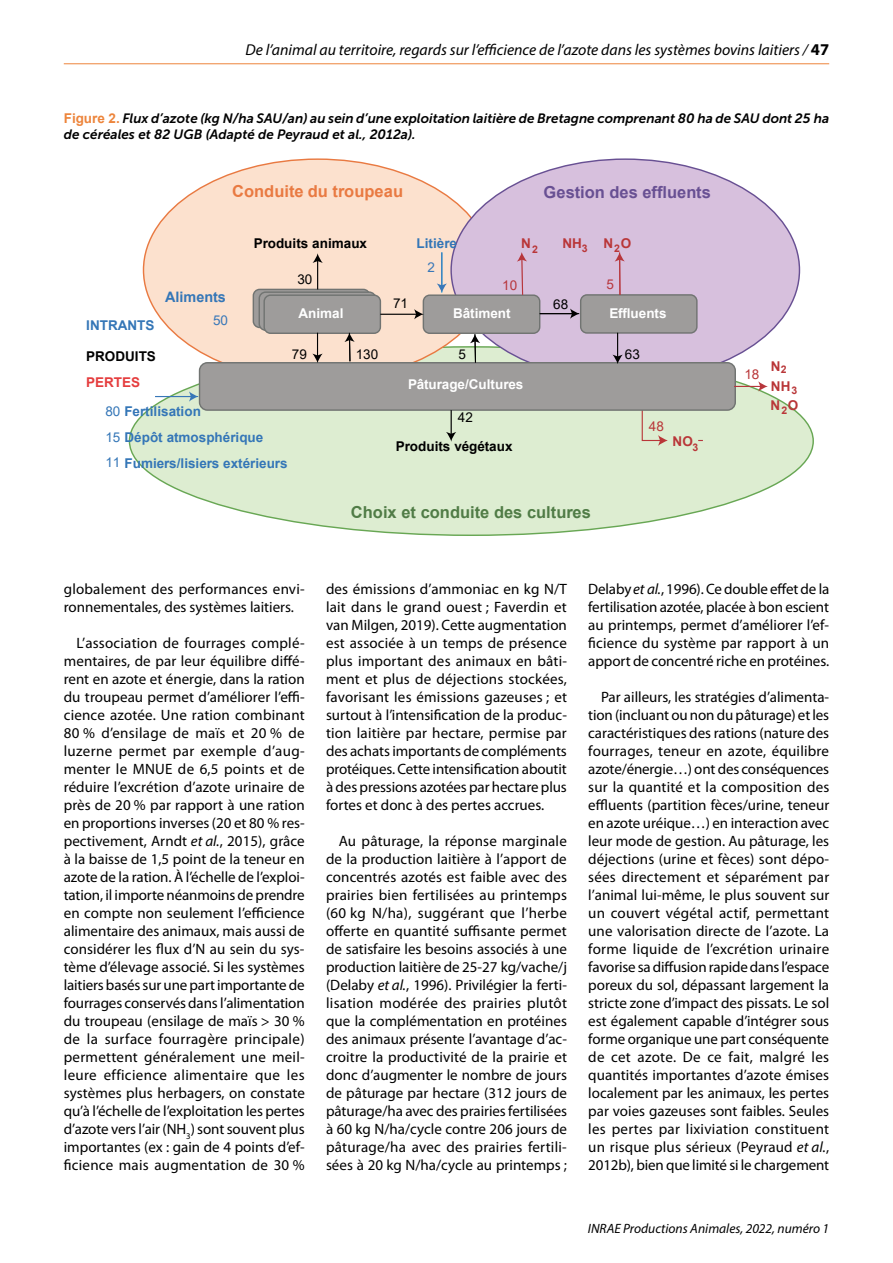
<style>
.page{position:relative;width:893px;height:1263px;background:#fff}
.page>*{position:absolute;margin:0;border:0;box-sizing:border-box;transform-origin:0 0}
.t1{font:24.15px "Calibri";letter-spacing:-.245em;color:#fff}
.t2{font:700 16.5px "Arial";color:#507c46}
.t3{font:700 16.5px "Arial";color:#685093}
.t4{font:700 16.5px "Arial";color:#e97a42}
.t5{font:italic 15.75px "Myriad Pro";color:#000}
.t6{font:15px/18px "Myriad Pro";color:#000;text-align:justify}
.t7{font:700 14.4px "Arial";color:#3476b7}
.t8{font:italic 13.5px/15.8px "Museo Sans 700";color:#000}
.t9{font:700 13.5px/25.8px "Arial";color:#3476b7}
.t10{font:700 13.5px "Arial";color:#fff}
.t11{font:700 13.5px "Arial";color:#000}
.t12{font:italic 13.5px "Myriad Pro";color:#000}
.t13{font:13.5px "Arial";color:#000}
.t14{font:700 13.5px/19.5px "Arial";color:#b93638}
.t15{font:700 13.5px "Arial";color:#e53d3e}
.t16{font:13.5px "Arial";color:#b93638}
.t17{font:13.5px "Arial";color:#3877b8}
.t18{font:13.5px "Arial";color:#b7363c}
.t19{font:700 10.5px "Arial";color:#b93638}
.s1{font-weight:700;font-style:normal;font-size:16.5px}
.s2{font-family:"Arial";font-weight:700;font-style:normal;color:#ed853c}
.s3{font-weight:400}
.s4{font-style:italic}
</style>
<div class="page">
<hr style="left:64px;top:63px;width:765px;height:1px;background:#ed853c">
<div style="left:129px;top:347px;width:684px;height:188px;background:#ddedd1;border-radius:50%"></div>
<div style="left:143px;top:159px;width:349px;height:222px;background:#fce1ce;border-radius:50%"></div>
<div style="left:451px;top:159px;width:348px;height:222px;background:#d7c0dd;border-radius:50%"></div>
<svg style="left:253px;top:289px;width:117px;height:38px"></svg>
<div style="left:253px;top:289px;width:117px;height:39px;border:1px solid #717472;border-radius:6px"></div>
<div style="left:259px;top:292px;width:117px;height:38px;background:#9e9c9b;border-radius:6px"></div>
<div style="left:259px;top:291px;width:117px;height:40px;border:1px solid #717472;border-radius:6px"></div>
<svg style="left:641px;top:411px;width:27px;height:35px"></svg>
<div style="left:264px;top:295px;width:116px;height:38px;background:#9e9c9b;border-radius:6px"></div>
<div style="left:263px;top:294px;width:118px;height:40px;border:1px solid #717472;border-radius:6px"></div>
<div style="left:423px;top:295px;width:117px;height:38px;background:#9e9c9b;border-radius:6px"></div>
<div style="left:423px;top:294px;width:117px;height:40px;border:1px solid #717472;border-radius:6px"></div>
<div style="left:581px;top:295px;width:116px;height:38px;background:#9e9c9b;border-radius:6px"></div>
<div style="left:580px;top:294px;width:118px;height:40px;border:1px solid #717472;border-radius:6px"></div>
<div style="left:200px;top:363px;width:535px;height:47px;background:#9e9c9b;border-radius:8px"></div>
<div style="left:199px;top:362px;width:537px;height:49px;border:1px solid #717472;border-radius:8px"></div>
<svg style="left:446px;top:410px;width:10px;height:31px"></svg>
<svg style="left:313px;top:254px;width:10px;height:35px"></svg>
<svg style="left:312px;top:333px;width:11px;height:30px"></svg>
<svg style="left:344px;top:333px;width:11px;height:28px"></svg>
<svg style="left:470px;top:334px;width:10px;height:28px"></svg>
<hr style="left:441px;top:252px;width:1px;height:34px;background:#3877b8">
<svg style="left:437px;top:283px;width:10px;height:10px"></svg>
<svg style="left:517px;top:252px;width:10px;height:44px"></svg>
<hr style="left:619px;top:259px;width:1px;height:36px;background:#b7363c">
<svg style="left:615px;top:252px;width:10px;height:10px"></svg>
<hr style="left:380px;top:314px;width:37px;height:1px;background:#000">
<svg style="left:414px;top:309px;width:9px;height:10px"></svg>
<hr style="left:540px;top:313px;width:33px;height:1px;background:#000">
<svg style="left:570px;top:309px;width:9px;height:10px"></svg>
<hr style="left:155px;top:396px;width:37px;height:1px;background:#3877b8">
<svg style="left:189px;top:391px;width:9px;height:11px"></svg>
<svg style="left:612px;top:333px;width:11px;height:31px"></svg>
<svg style="left:734px;top:381px;width:33px;height:10px"></svg>
<p class="t5" style="left:245px;top:40px;width:585px">De l’animal au territoire, regards sur l’efficience de l’azote dans les systèmes bovins laitiers / <span class="s1">47</span></p>
<p class="t8" style="left:64px;top:110px;width:767px"><span class="s2">Figure 2.</span> Flux d’azote (kg N/ha SAU/an) au sein d’une exploitation laitière de Bretagne comprenant 80 ha de SAU dont 25 ha de céréales et 82 UGB (Adapté de Peyraud et al., 2012a).</p>
<p class="t4" style="left:232px;top:180px;width:172px">Conduite du troupeau</p>
<p class="t3" style="left:544px;top:181px;width:169px">Gestion des effluents</p>
<p class="t11" style="left:254px;top:234px;width:115px">Produits animaux</p>
<p class="t9" style="left:417px;top:231px;width:42px">Litière</p>
<p class="t14" style="left:521px;top:234px;width:19px">N<sub>2</sub></p>
<p class="t14" style="left:562px;top:234px;width:21px">NH</p>
<p class="t19" style="left:582px;top:241px;width:51px">3 <sup>N</sup> <sup>O</sup>2</p>
<p class="t17" style="left:427px;top:258px;width:9px">2</p>
<p class="t13" style="left:297px;top:270px;width:17px">30</p>
<p class="t18" style="left:502px;top:276px;width:17px">10</p>
<p class="t18" style="left:606px;top:275px;width:9px">5</p>
<p class="t7" style="left:165px;top:287px;width:62px">Aliments</p>
<p class="t13" style="left:393px;top:294px;width:17px">71</p>
<p class="t13" style="left:553px;top:295px;width:17px">68</p>
<h1 class="t1" style="left:277px;top:293px;width:76px">AAnni mi maal l</h1>
<p class="t10" style="left:453px;top:303px;width:59px">Bâtiment</p>
<p class="t10" style="left:609px;top:303px;width:59px">Effluents</p>
<p class="t10" style="left:298px;top:303px;width:47px">Animal</p>
<p class="t17" style="left:213px;top:311px;width:17px">50</p>
<p class="t9" style="left:86px;top:313px;width:70px">INTRANTS</p>
<p class="t11" style="left:86px;top:347px;width:71px">PRODUITS</p>
<p class="t15" style="left:86px;top:373px;width:55px">PERTES</p>
<p class="t10" style="left:408px;top:375px;width:117px">Pâturage/Cultures</p>
<p class="t13" style="left:292px;top:345px;width:17px">79</p>
<p class="t13" style="left:356px;top:345px;width:24px">130</p>
<p class="t13" style="left:458px;top:345px;width:9px">5</p>
<p class="t13" style="left:625px;top:345px;width:17px">63</p>
<p class="t9" style="left:105px;top:399px;width:184px"><span class="s3">80</span> Fertilisation<br><span class="s3">15</span> Dépôt atmosphérique<br><span class="s3">11</span> Fumiers/lisiers extérieurs</p>
<p class="t13" style="left:458px;top:408px;width:16px">42</p>
<p class="t11" style="left:396px;top:437px;width:118px">Produits végétaux</p>
<p class="t2" style="left:351px;top:500px;width:242px">Choix et conduite des cultures</p>
<p class="t16" style="left:649px;top:417px;width:16px">48</p>
<p class="t14" style="left:673px;top:432px;width:27px">NO<sub>3</sub></p>
<p class="t16" style="left:744px;top:365px;width:17px">18</p>
<p class="t14" style="left:771px;top:357px;width:28px">N<sub>2<br></sub>NH<sub>3</sub></p>
<p class="t14" style="left:770px;top:396px;width:29px">N O<sub>2</sub></p>
<p class="t6" style="left:64px;top:580px;width:242px">globalement des performances envi&shy;ronnementales, des systèmes laitiers.</p>
<p class="t6" style="left:64px;top:634px;width:243px;text-indent:13px">L’association de fourrages complé&shy;mentaires, de par leur équilibre diffé&shy;rent en azote et énergie, dans la ration du troupeau permet d’améliorer l’effi&shy;cience azotée. Une ration combinant 80 % d’ensilage de maïs et 20 % de luzerne permet par exemple d’aug&shy;menter le MNUE de 6,5 points et de réduire l’excrétion d’azote urinaire de près de 20 % par rapport à une ration en proportions inverses (20 et 80 % res&shy;pectivement, Arndt <span class="s4">et al.</span>, 2015), grâce à la baisse de 1,5 point de la teneur en azote de la ration. À l’échelle de l’exploi&shy;tation, il importe néanmoins de prendre en compte non seulement l’efficience alimentaire des animaux, mais aussi de considérer les flux d’N au sein du sys&shy;tème d’élevage associé. Si les systèmes laitiers basés sur une part importante de fourrages conservés dans l’alimentation du troupeau (ensilage de maïs &gt; 30 % de la surface fourragère principale) permettent généralement une meil&shy;leure efficience alimentaire que les systèmes plus herbagers, on constate qu’à l’échelle de l’exploitation les pertes d’azote vers l’air (NH<sub>3</sub>) sont souvent plus importantes (ex : gain de 4 points d’ef&shy;ficience mais augmentation de 30 %</p>
<p class="t6" style="left:326px;top:580px;width:242px">des émissions d’ammoniac en kg N/T lait dans le grand ouest ; Faverdin et van Milgen, 2019). Cette augmentation est associée à un temps de présence plus important des animaux en bâti&shy;ment et plus de déjections stockées, favorisant les émissions gazeuses ; et surtout à l’intensification de la produc&shy;tion laitière par hectare, permise par des achats importants de compléments protéiques. Cette intensification aboutit à des pressions azotées par hectare plus fortes et donc à des pertes accrues.</p>
<p class="t6" style="left:326px;top:832px;width:243px;text-indent:13px">Au pâturage, la réponse marginale de la production laitière à l’apport de concentrés azotés est faible avec des prairies bien fertilisées au printemps (60 kg N/ha), suggérant que l’herbe offerte en quantité suffisante permet de satisfaire les besoins associés à une production laitière de 25-27 kg/vache/j (Delaby <span class="s4">et al.</span>, 1996). Privilégier la ferti&shy;lisation modérée des prairies plutôt que la complémentation en protéines des animaux présente l’avantage d’ac&shy;croitre la productivité de la prairie et donc d’augmenter le nombre de jours de pâturage par hectare (312 jours de pâturage/ha avec des prairies fertilisées à 60 kg N/ha/cycle contre 206 jours de pâturage/ha avec des prairies fertili&shy;sées à 20 kg N/ha/cycle au printemps ;</p>
<p class="t6" style="left:588px;top:580px;width:243px">Delaby <span class="s4">et al.</span>, 1996). Ce double effet de la fertilisation azotée, placée à bon escient au printemps, permet d’améliorer l’ef&shy;ficience du système par rapport à un apport de concentré riche en protéines.</p>
<p class="t6" style="left:588px;top:688px;width:243px;text-indent:13px">Par ailleurs, les stratégies d’alimenta&shy;tion (incluant ou non du pâturage) et les caractéristiques des rations (nature des fourrages, teneur en azote, équilibre azote/énergie…) ont des conséquences sur la quantité et la composition des effluents (partition fèces/urine, teneur en azote uréique…) en interaction avec leur mode de gestion. Au pâturage, les déjections (urine et fèces) sont dépo&shy;sées directement et séparément par l’animal lui-même, le plus souvent sur un couvert végétal actif, permettant une valorisation directe de l’azote. La forme liquide de l’excrétion urinaire favorise sa diffusion rapide dans l’espace poreux du sol, dépassant largement la stricte zone d’impact des pissats. Le sol est également capable d’intégrer sous forme organique une part conséquente de cet azote. De ce fait, malgré les quantités importantes d’azote émises localement par les animaux, les pertes par voies gazeuses sont faibles. Seules les pertes par lixiviation constituent un risque plus sérieux (Peyraud <span class="s4">et al.</span>, 2012b), bien que limité si le chargement</p>
<p class="t12" style="left:588px;top:1220px;width:243px">INRAE Productions Animales, 2022, numéro 1</p>
</div>
